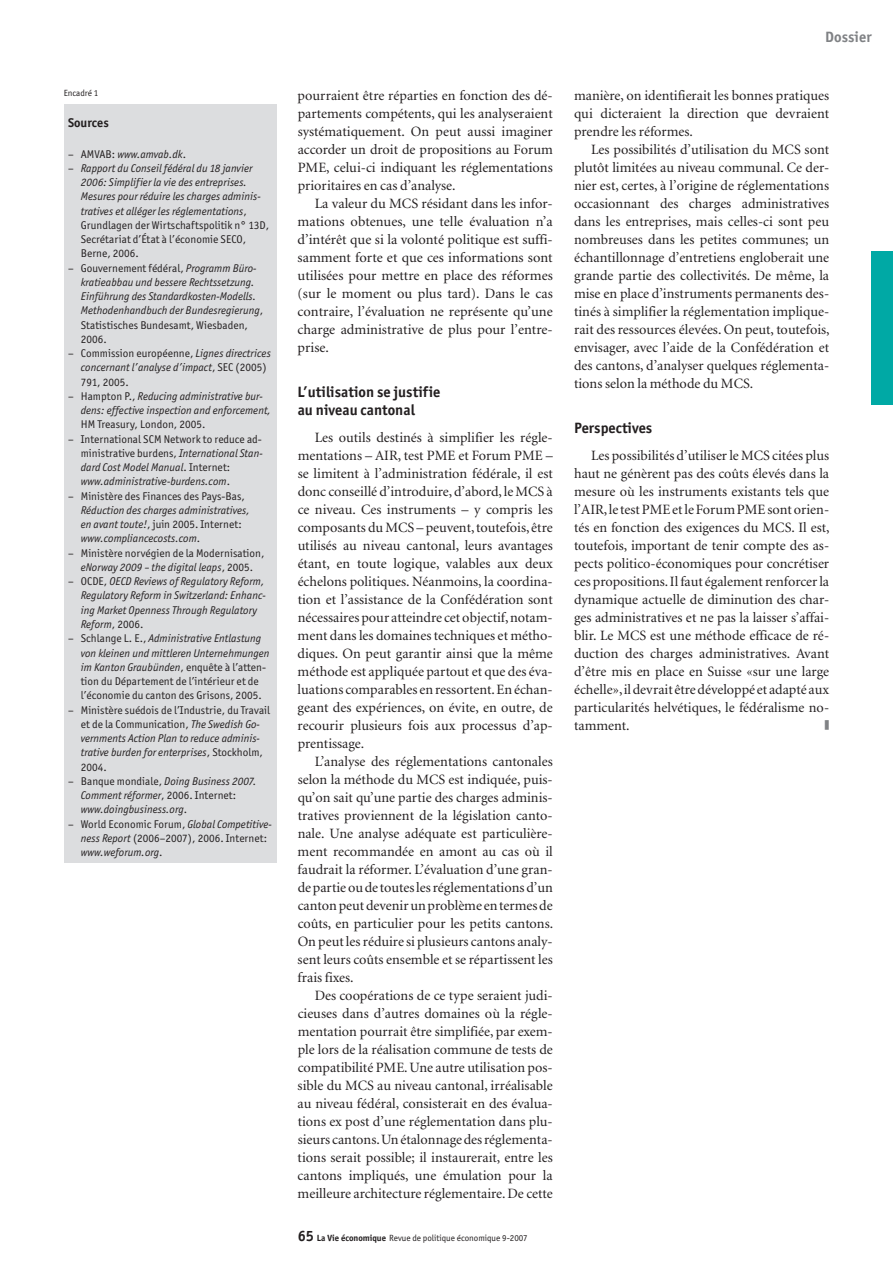
<style>
.page{position:relative;width:893px;height:1263px;background:#fff}
.page>*{position:absolute;margin:0;border:0;box-sizing:border-box;transform-origin:0 0}
.t1{font:700 15px/18px "Officina San ITC";letter-spacing:.005em;color:#231f20}
.t2{font:700 15px "Officina San ITC";letter-spacing:.005em;color:#808285}
.t3{font:14.25px/18px "Minion";color:#231f20;text-align:justify}
.t4{font:700 12.75px "Officina San ITC";letter-spacing:.005em;color:#231f20}
.t5{font:italic 11.25px/14.2px "Officina San ITC";letter-spacing:.005em;color:#231f20}
.t6{font:11.25px/14.2px "Officina San ITC";letter-spacing:.005em;color:#231f20}
.t7{font:9px "Officina San ITC";color:#231f20}
.s1{font-style:normal}
.s2{font-style:italic}
.s3{font-weight:700;font-size:15px}
.s4{font-weight:700}
</style>
<div class="page">
<div style="left:872px;top:252px;width:21px;height:153px;background:#00a9a5"></div>
<div style="left:64px;top:104px;width:212px;height:758px;background:#dcdddf"></div>
<p class="t7" style="left:64px;top:87px;width:36px">Encadré 1</p>
<p class="t4" style="left:68px;top:115px;width:42px">Sources</p>
<p class="t5" style="left:68px;top:147px;width:120px"><span class="s1">– AMVAB:</span> www.amvab.dk<span class="s1">.</span></p>
<p class="t5" style="left:81px;top:161px;width:190px;text-indent:-13px"><span class="s1">–</span> Rapport du Conseil fédéral du 18 janvier 2006: Simplifier la vie des entreprises.<br>Mesures pour réduire les charges adminis&shy;tratives et alléger les réglementations<span class="s1">, Grundlagen der Wirtschaftspolitik n° 13D, Secrétariat d’État à l’économie SECO, Berne, 2006.</span></p>
<p class="t5" style="left:81px;top:261px;width:184px;text-indent:-13px"><span class="s1">– Gouvernement fédéral,</span> Programm Büro&shy;kratieabbau und bessere Rechtssetzung.<br>Einführung des Standardkosten-Modells.<br>Methodenhandbuch der Bundesregierung<span class="s1">, Statistisches Bundesamt, Wiesbaden, 2006.</span></p>
<p class="t5" style="left:81px;top:346px;width:192px;text-indent:-13px"><span class="s1">– Commission européenne,</span> Lignes directrices concernant l’analyse d’impact<span class="s1">, SEC (2005)<br>791, 2005.</span></p>
<p class="t5" style="left:81px;top:389px;width:192px;text-indent:-13px"><span class="s1">– Hampton P.,</span> Reducing administrative bur&shy;dens: effective inspection and enforcement,</p>
<p class="t6" style="left:81px;top:417px;width:126px">HM Treasury, London, 2005.</p>
<p class="t5" style="left:81px;top:432px;width:183px;text-indent:-13px"><span class="s1">– International SCM Network to reduce ad&shy;ministrative burdens,</span> International Stan&shy;dard Cost Model Manual<span class="s1">. Internet: </span>www.administrative-burdens.com<span class="s1">.</span></p>
<p class="t6" style="left:68px;top:489px;width:178px">– Ministère des Finances des Pays-Bas,</p>
<p class="t5" style="left:81px;top:503px;width:170px">Réduction des charges administratives, en avant toute!<span class="s1">, juin 2005. Internet: </span>www.compliancecosts.com<span class="s1">.</span></p>
<p class="t6" style="left:68px;top:546px;width:198px;text-align:center">– Ministère norvégien de la Modernisation, <span class="s2">eNorway 2009 – the digital leaps</span>, 2005.</p>
<p class="t5" style="left:81px;top:574px;width:187px;text-indent:-13px"><span class="s1">– OCDE,</span> OECD Reviews of Regulatory Reform, Regulatory Reform in Switzerland: Enhanc&shy;ing Market Openness Through Regulatory Reform<span class="s1">, 2006.</span></p>
<p class="t6" style="left:81px;top:631px;width:190px;text-indent:-13px">– Schlange L. E., <span class="s2">Administrative Entlastung von kleinen und mittleren Unternehmungen im Kanton Graubünden</span>, enquête à l’atten&shy;tion du Département de l’intérieur et de l’économie du canton des Grisons, 2005.</p>
<p class="t6" style="left:81px;top:702px;width:191px;text-indent:-13px">– Ministère suédois de l’Industrie, du Travail et de la Communication, <span class="s2">The Swedish Go&shy;vernments Action Plan to reduce adminis&shy;trative burden for enterprises</span>, Stockholm, 2004.</p>
<p class="t5" style="left:81px;top:774px;width:177px;text-indent:-13px"><span class="s1">– Banque mondiale,</span> Doing Business 2007.<br>Comment réformer<span class="s1">, 2006. Internet: </span>www.doingbusiness.org<span class="s1">.</span></p>
<p class="t6" style="left:81px;top:816px;width:192px;text-indent:-13px">– World Economic Forum, <span class="s2">Global Competitive&shy;ness Report</span> (2006–2007), 2006. Internet: <span class="s2">www.weforum.org</span>.</p>
<p class="t3" style="left:298px;top:86px;width:257px">pourraient être réparties en fonction des dé&shy;partements compétents, qui les analyseraient systématiquement. On peut aussi imaginer accorder un droit de propositions au Forum PME, celui-ci indiquant les réglementations prioritaires en cas d’analyse.</p>
<p class="t3" style="left:298px;top:194px;width:257px;text-indent:17px">La valeur du MCS résidant dans les infor&shy;mations obtenues, une telle évaluation n’a d’intérêt que si la volonté politique est suffi&shy;samment forte et que ces informations sont utilisées pour mettre en place des réformes (sur le moment ou plus tard). Dans le cas contraire, l’évaluation ne représente qu’une charge administrative de plus pour l’entre&shy;prise.</p>
<p class="t1" style="left:298px;top:382px;width:144px">L’utilisation se justifie au niveau cantonal</p>
<p class="t3" style="left:298px;top:428px;width:257px;text-indent:17px">Les outils destinés à simplifier les régle&shy;mentations – AIR, test PME et Forum PME – se limitent à l’administration fédérale, il est donc conseillé d’introduire, d’abord, le MCS à ce niveau. Ces instruments – y compris les composants du MCS – peuvent, toutefois, être utilisés au niveau cantonal, leurs avantages étant, en toute logique, valables aux deux échelons politiques. Néanmoins, la coordina&shy;tion et l’assistance de la Confédération sont nécessaires pour atteindre cet objectif, notam&shy;ment dans les domaines techniques et métho&shy;diques. On peut garantir ainsi que la même méthode est appliquée partout et que des éva&shy;luations comparables en ressortent. En échan&shy;geant des expériences, on évite, en outre, de recourir plusieurs fois aux processus d’ap&shy;prentissage.</p>
<p class="t3" style="left:298px;top:752px;width:257px;text-indent:17px">L’analyse des réglementations cantonales selon la méthode du MCS est indiquée, puis&shy;qu’on sait qu’une partie des charges adminis&shy;tratives proviennent de la législation canto&shy;nale. Une analyse adéquate est particulière&shy;ment recommandée en amont au cas où il faudrait la réformer. L’évaluation d’une gran&shy;de partie ou de toutes les réglementations d’un canton peut devenir un problème en termes de coûts, en particulier pour les petits cantons.<br>On peut les réduire si plusieurs cantons analy&shy;sent leurs coûts ensemble et se répartissent les frais fixes.</p>
<p class="t3" style="left:298px;top:986px;width:257px;text-indent:17px">Des coopérations de ce type seraient judi&shy;cieuses dans d’autres domaines où la régle&shy;mentation pourrait être simplifiée, par exem&shy;ple lors de la réalisation commune de tests de compatibilité PME. Une autre utilisation pos&shy;sible du MCS au niveau cantonal, irréalisable au niveau fédéral, consisterait en des évalua&shy;tions ex post d’une réglementation dans plu&shy;sieurs cantons. Un étalonnage des réglementa&shy;tions serait possible; il instaurerait, entre les cantons impliqués, une émulation pour la meilleure architecture réglementaire. De cette</p>
<p class="t7" style="left:298px;top:1232px;width:231px"><span class="s3">65</span> <span class="s4">La Vie économique</span> Revue de politique économique 9-2007</p>
<p class="t2" style="left:825px;top:27px;width:48px">Dossier</p>
<p class="t3" style="left:574px;top:86px;width:257px">manière, on identifierait les bonnes pratiques qui dicteraient la direction que devraient prendre les réformes.</p>
<p class="t3" style="left:574px;top:140px;width:257px;text-indent:17px">Les possibilités d’utilisation du MCS sont plutôt limitées au niveau communal. Ce der&shy;nier est, certes, à l’origine de réglementations occasionnant des charges administratives dans les entreprises, mais celles-ci sont peu nombreuses dans les petites communes; un échantillonnage d’entretiens engloberait une grande partie des collectivités. De même, la mise en place d’instruments permanents des&shy;tinés à simplifier la réglementation implique&shy;rait des ressources élevées. On peut, toutefois, envisager, avec l’aide de la Confédération et des cantons, d’analyser quelques réglementa&shy;tions selon la méthode du MCS.</p>
<p class="t1" style="left:574px;top:418px;width:80px">Perspectives</p>
<p class="t3" style="left:574px;top:446px;width:257px;text-indent:17px">Les possibilités d’utiliser le MCS citées plus haut ne génèrent pas des coûts élevés dans la mesure où les instruments existants tels que l’AIR, le test PME et le Forum PME sont orien&shy;tés en fonction des exigences du MCS. Il est, toutefois, important de tenir compte des as&shy;pects politico-économiques pour concrétiser ces propositions. Il faut également renforcer la dynamique actuelle de diminution des char&shy;ges administratives et ne pas la laisser s’affai&shy;blir. Le MCS est une méthode efficace de ré&shy;duction des charges administratives. Avant d’être mis en place en Suisse «sur une large échelle», il devrait être développé et adapté aux particularités helvétiques, le fédéralisme no&shy;tamment.</p>
</div>
